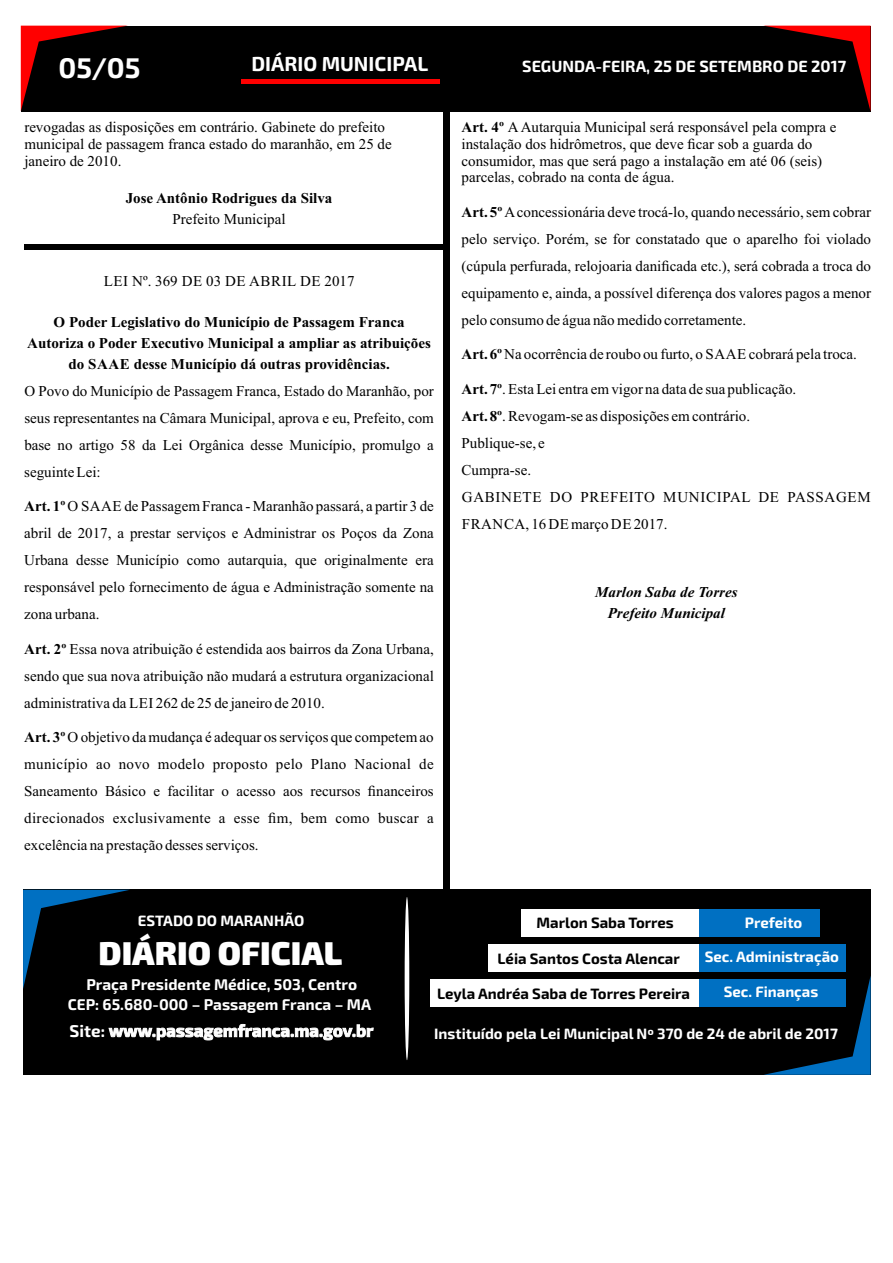
<style>
.page{position:relative;width:893px;height:1263px;background:#fff}
.page>*{position:absolute;margin:0;border:0;box-sizing:border-box;transform-origin:0 0}
.t1{font:900 33px "Exo 2";color:#fff}
.t2{font:700 28.5px "Exo 2";color:#fff}
.t3{font:700 20.25px "Exo 2";color:#fff}
.t4{font:700 17.1px "Exo 2";color:#fff}
.t5{font:700 16.2px "Exo 2";color:#fff}
.t6{font:700 15.45px/19.8px "Exo 2";color:#fff;text-align:center}
.t7{font:15px/27px "Times New Roman";color:#000;text-align:justify}
.t8{font:700 15px/20.7px "Times New Roman";color:#000;text-align:center}
.t9{font:700 15px "Exo 2";color:#fff}
.t10{font:700 15px "Exo 2";color:#000}
.t11{font:italic 700 15px/20.7px "Times New Roman";color:#000;text-align:center}
.t12{font:15px "Times New Roman";letter-spacing:.035em;color:#000}
.s1{font-weight:700}
</style>
<div class="page">
<div style="left:21px;top:26px;width:849px;height:86px;background:#000"></div>
<svg style="left:21px;top:26px;width:105px;height:85px"></svg>
<svg style="left:766px;top:26px;width:104px;height:83px"></svg>
<div style="left:443px;top:112px;width:7px;height:778px;background:#000"></div>
<hr style="left:241px;top:79px;width:198px;height:4px;background:#f00">
<div style="left:24px;top:244px;width:419px;height:5px;background:#000"></div>
<div style="left:23px;top:890px;width:848px;height:185px;background:#000"></div>
<div style="left:522px;top:909px;width:177px;height:27px;background:#fff"></div>
<div style="left:488px;top:945px;width:211px;height:27px;background:#fff"></div>
<div style="left:699px;top:909px;width:120px;height:27px;background:#0070c2"></div>
<div style="left:699px;top:945px;width:147px;height:27px;background:#0070c2"></div>
<div style="left:430px;top:979px;width:269px;height:28px;background:#fff"></div>
<div style="left:699px;top:979px;width:147px;height:28px;background:#0070c2"></div>
<hr style="left:405px;top:897px;width:4px;height:163px;background:#fff;border-radius:50%">
<svg style="left:23px;top:890px;width:106px;height:99px"></svg>
<svg style="left:764px;top:976px;width:107px;height:99px"></svg>
<h2 class="t2" style="left:59px;top:58px;width:83px">05/05</h2>
<h3 class="t3" style="left:251px;top:57px;width:178px">DIÁRIO MUNICIPAL</h3>
<p class="t5" style="left:522px;top:61px;width:325px">SEGUNDA-FEIRA, 25 DE SETEMBRO DE 2017</p>
<p class="t7" style="left:24px;top:121px;width:369px;line-height:16.6px;text-align:left">revogadas as disposições em contrário. Gabinete do prefeito municipal de passagem franca estado do maranhão, em 25 de janeiro de 2010.</p>
<p class="t8" style="left:126px;top:189px;width:208px">Jose Antônio Rodrigues da Silva</p>
<p class="t7" style="left:173px;top:207px;width:114px">Prefeito Municipal</p>
<p class="t12" style="left:104px;top:275px;width:252px">LEI Nº. 369 DE 03 DE ABRIL DE 2017</p>
<p class="t8" style="left:27px;top:313px;width:405px">O Poder Legislativo do Município de Passagem Franca<br>Autoriza o Poder Executivo Municipal a ampliar as atribuições do SAAE desse Município dá outras providências.</p>
<p class="t7" style="left:24px;top:378px;width:411px">O Povo do Município de Passagem Franca, Estado do Maranhão, por seus representantes na Câmara Municipal, aprova e eu, Prefeito, com base no artigo 58 da Lei Orgânica desse Município, promulgo a seguinte Lei:</p>
<p class="t7" style="left:24px;top:494px;width:411px"><span class="s1">Art. 1º</span> O SAAE de Passagem Franca - Maranhão passará, a partir 3 de abril de 2017, a prestar serviços e Administrar os Poços da Zona Urbana desse Município como autarquia, que originalmente era responsável pelo fornecimento de água e Administração somente na zona urbana.</p>
<p class="t7" style="left:24px;top:636px;width:411px"><span class="s1">Art. 2º</span> Essa nova atribuição é estendida aos bairros da Zona Urbana, sendo que sua nova atribuição não mudará a estrutura organizacional administrativa da LEI 262 de 25 de janeiro de 2010.</p>
<p class="t7" style="left:24px;top:725px;width:411px"><span class="s1">Art. 3º</span> O objetivo da mudança é adequar os serviços que competem ao município ao novo modelo proposto pelo Plano Nacional de Saneamento Básico e facilitar o acesso aos recursos financeiros direcionados exclusivamente a esse fim, bem como buscar a excelência na prestação desses serviços.</p>
<p class="t7" style="left:462px;top:121px;width:376px;line-height:16.6px;text-align:left"><span class="s1">Art. 4º</span> AAutarquia Municipal será responsável pela compra e instalação dos hidrômetros, que deve ficar sob a guarda do consumidor, mas que será pago a instalação em até 06 (seis) parcelas, cobrado na conta de água.</p>
<p class="t7" style="left:462px;top:200px;width:411px"><span class="s1">Art. 5º</span> Aconcessionária deve trocá-lo, quando necessário, sem cobrar pelo serviço. Porém, se for constatado que o aparelho foi violado (cúpula perfurada, relojoaria danificada etc.), será cobrada a troca do equipamento e, ainda, a possível diferença dos valores pagos a menor pelo consumo de água não medido corretamente.</p>
<p class="t7" style="left:462px;top:342px;width:397px"><span class="s1">Art. 6º</span> Na ocorrência de roubo ou furto, o SAAE cobrará pela troca.</p>
<p class="t7" style="left:462px;top:377px;width:411px;text-align:left"><span class="s1">Art. 7º</span>. Esta Lei entra em vigor na data de sua publicação.<br><span class="s1">Art. 8º</span>. Revogam-se as disposições em contrário.<br>Publique-se, e<br>Cumpra-se.<br>GABINETE DO PREFEITO MUNICIPAL DE PASSAGEM FRANCA, 16 DEmarço DE2017.</p>
<p class="t11" style="left:595px;top:583px;width:144px">Marlon Saba de Torres<br>Prefeito Municipal</p>
<p class="t9" style="left:138px;top:915px;width:168px">ESTADO DO MARANHÃO</p>
<h1 class="t1" style="left:99px;top:942px;width:245px">DIÁRIO OFICIAL</h1>
<p class="t6" style="left:68px;top:976px;width:305px">Praça Presidente Médice, 503, Centro<br>CEP: 65.680-000 Passagem Franca MA</p>
<p class="t4" style="left:69px;top:1025px;width:305px">Site: www.passagemfranca.ma.gov.br</p>
<p class="t10" style="left:537px;top:917px;width:139px">Marlon Saba Torres</p>
<p class="t10" style="left:498px;top:953px;width:184px">Léia Santos Costa Alencar</p>
<p class="t9" style="left:745px;top:917px;width:59px">Prefeito</p>
<p class="t9" style="left:705px;top:952px;width:136px">Sec. Administração</p>
<p class="t10" style="left:437px;top:988px;width:254px">Leyla Andréa Saba de Torres Pereira</p>
<p class="t9" style="left:724px;top:987px;width:96px">Sec. Finanças</p>
<p class="t9" style="left:434px;top:1029px;width:405px">Instituído pela Lei Municipal Nº 370 de 24 de abril de 2017</p>
</div>
